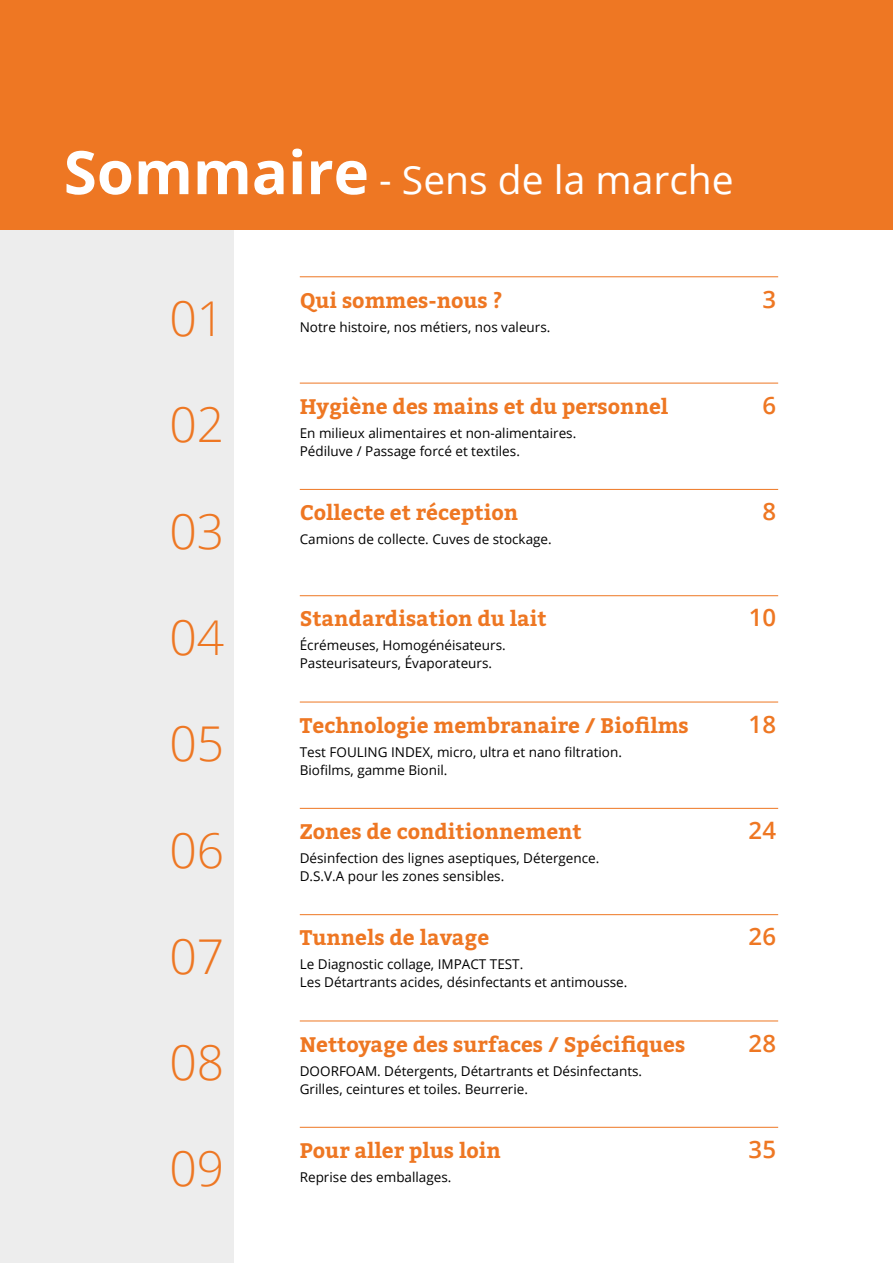
<style>
.page{position:relative;width:893px;height:1263px;background:#fff}
.page>*{position:absolute;margin:0;border:0;box-sizing:border-box;transform-origin:0 0}
.t1{font:300 48px "Open Sans";color:#ee7723}
.t2{font:39px "Open Sans";color:#fff}
.t3{font:600 24px "Open Sans";color:#ee7723}
.t4{font:700 21px "Bitter";color:#ee7723}
.t5{font:13.5px "Open Sans";color:#000}
.s1{font-weight:700;font-size:60px}
</style>
<div class="page">
<div style="left:0;top:230px;width:234px;height:1033px;background:#ededed"></div>
<div style="left:0;top:0;width:893px;height:230px;background:#ee7723"></div>
<hr style="left:300px;top:276px;width:478px;height:1px;background:#ee7723">
<hr style="left:300px;top:383px;width:478px;height:1px;background:#ee7723">
<hr style="left:300px;top:489px;width:478px;height:1px;background:#ee7723">
<hr style="left:300px;top:595px;width:478px;height:1px;background:#ee7723">
<hr style="left:300px;top:702px;width:478px;height:1px;background:#ee7723">
<hr style="left:300px;top:808px;width:478px;height:1px;background:#ee7723">
<hr style="left:300px;top:914px;width:478px;height:1px;background:#ee7723">
<hr style="left:300px;top:1020px;width:478px;height:1px;background:#ee7723">
<hr style="left:300px;top:1127px;width:478px;height:1px;background:#ee7723">
<h2 class="t2" style="left:64px;top:153px;width:671px"><span class="s1">Sommaire</span> - Sens de la marche</h2>
<h1 class="t1" style="left:169px;top:286px;width:56px">01</h1>
<h1 class="t1" style="left:169px;top:392px;width:56px">02</h1>
<h1 class="t1" style="left:169px;top:498px;width:56px">03</h1>
<h1 class="t1" style="left:169px;top:605px;width:56px">04</h1>
<h1 class="t1" style="left:169px;top:711px;width:56px">05</h1>
<h1 class="t1" style="left:169px;top:817px;width:56px">06</h1>
<h1 class="t1" style="left:169px;top:923px;width:56px">07</h1>
<h1 class="t1" style="left:169px;top:1030px;width:56px">08</h1>
<h1 class="t1" style="left:169px;top:1136px;width:56px">09</h1>
<h3 class="t4" style="left:300px;top:286px;width:204px">Qui sommes-nous ?</h3>
<h3 class="t3" style="left:762px;top:282px;width:15px">3</h3>
<p class="t5" style="left:300px;top:317px;width:252px">Notre histoire, nos métiers, nos valeurs.</p>
<h3 class="t4" style="left:300px;top:393px;width:370px">Hygiène des mains et du personnel</h3>
<h3 class="t3" style="left:762px;top:389px;width:15px">6</h3>
<p class="t5" style="left:300px;top:424px;width:278px">En milieux alimentaires et non-alimentaires.</p>
<p class="t5" style="left:300px;top:442px;width:222px">Pédiluve / Passage forcé et textiles.</p>
<h3 class="t4" style="left:300px;top:499px;width:220px">Collecte et réception</h3>
<h3 class="t3" style="left:762px;top:495px;width:15px">8</h3>
<p class="t5" style="left:300px;top:530px;width:253px">Camions de collecte. Cuves de stockage.</p>
<h3 class="t4" style="left:300px;top:605px;width:248px">Standardisation du lait</h3>
<h3 class="t3" style="left:749px;top:601px;width:29px">10</h3>
<p class="t5" style="left:300px;top:636px;width:207px">Écrémeuses, Homogénéisateurs.</p>
<p class="t5" style="left:300px;top:654px;width:194px">Pasteurisateurs, Évaporateurs.</p>
<h3 class="t4" style="left:300px;top:712px;width:391px">Technologie membranaire / Biofilms</h3>
<h3 class="t3" style="left:749px;top:708px;width:29px">18</h3>
<p class="t5" style="left:300px;top:743px;width:324px">Test FOULING INDEX, micro, ultra et nano filtration.</p>
<p class="t5" style="left:300px;top:761px;width:149px">Biofilms, gamme Bionil.</p>
<h3 class="t4" style="left:300px;top:818px;width:283px">Zones de conditionnement</h3>
<h3 class="t3" style="left:749px;top:814px;width:29px">24</h3>
<p class="t5" style="left:300px;top:849px;width:301px">Désinfection des lignes aseptiques, Détergence.</p>
<p class="t5" style="left:300px;top:867px;width:206px">D.S.V.A pour les zones sensibles.</p>
<h3 class="t4" style="left:300px;top:924px;width:191px">Tunnels de lavage</h3>
<h3 class="t3" style="left:749px;top:920px;width:29px">26</h3>
<p class="t5" style="left:300px;top:955px;width:225px">Le Diagnostic collage, IMPACT TEST.</p>
<p class="t5" style="left:300px;top:973px;width:329px">Les Détartrants acides, désinfectants et antimousse.</p>
<h3 class="t4" style="left:300px;top:1030px;width:387px">Nettoyage des surfaces / Spécifiques</h3>
<h3 class="t3" style="left:749px;top:1026px;width:29px">28</h3>
<p class="t5" style="left:300px;top:1061px;width:344px">DOORFOAM. Détergents, Détartrants et Désinfectants.</p>
<p class="t5" style="left:300px;top:1079px;width:230px">Grilles, ceintures et toiles. Beurrerie.</p>
<h3 class="t4" style="left:300px;top:1137px;width:203px">Pour aller plus loin</h3>
<h3 class="t3" style="left:749px;top:1133px;width:29px">35</h3>
<p class="t5" style="left:300px;top:1168px;width:153px">Reprise des emballages.</p>
</div>
